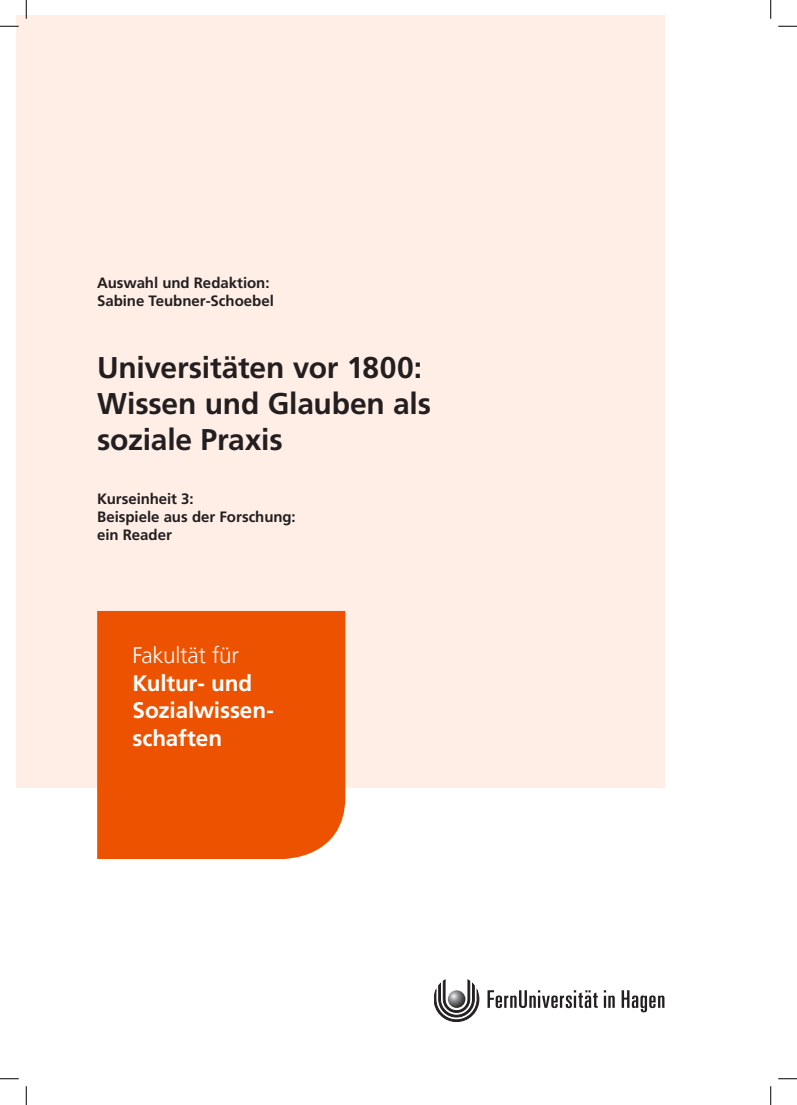
<style>
.page{position:relative;width:797px;height:1105px;background:#fff}
.page>*{position:absolute;margin:0;border:0;box-sizing:border-box;transform-origin:0 0}
.Kurstitel{font:700 30px "Frutiger LT Com";letter-spacing:-.01em;color:#231f20}
.Abstand{font:700 22.5px/27.5px "Frutiger LT Com";letter-spacing:-.01em;color:#fff}
.Abstand-2{font:300 22.5px "Frutiger LT Com";letter-spacing:-.015em;color:#fff}
.Unterzeile{font:700 15px "Frutiger LT Com";letter-spacing:-.005em;color:#231f20}
.Autor{font:700 15px "Frutiger LT Com";letter-spacing:-.005em;color:#231f20}
</style>
<div class="page">
<div style="left:16px;top:16px;width:648px;height:772px;background:#ffeee6"></div>
<div style="left:97px;top:611px;width:248px;height:248px;background:#ed5200"></div>
<svg style="left:487px;top:990px;width:177px;height:22px"></svg>
<svg style="left:434px;top:980px;width:45px;height:42px"></svg>
<svg style="left:448px;top:990px;width:17px;height:18px"></svg>
<svg style="left:0;top:25px;width:19px;height:2px"></svg>
<svg style="left:778px;top:25px;width:19px;height:2px"></svg>
<svg style="left:0;top:1078px;width:19px;height:1px"></svg>
<svg style="left:778px;top:1078px;width:19px;height:1px"></svg>
<svg style="left:25px;top:0;width:2px;height:19px"></svg>
<svg style="left:25px;top:1086px;width:2px;height:19px"></svg>
<svg style="left:770px;top:0;width:1px;height:19px"></svg>
<svg style="left:770px;top:1086px;width:1px;height:19px"></svg>
<p class="Autor" style="left:97px;top:274px;width:174px">Auswahl und Redaktion:</p>
<p class="Autor" style="left:97px;top:292px;width:178px">Sabine Teubner-Schoebel</p>
<p class="Kurstitel" style="left:97px;top:350px;width:326px">Universitäten vor 1800:</p>
<p class="Kurstitel" style="left:97px;top:386px;width:335px">Wissen und Glauben als</p>
<p class="Kurstitel" style="left:97px;top:422px;width:187px">soziale Praxis</p>
<h2 class="Unterzeile" style="left:97px;top:490px;width:98px">Kurseinheit 3:</h2>
<h2 class="Unterzeile" style="left:97px;top:508px;width:200px">Beispiele aus der Forschung:</h2>
<h2 class="Unterzeile" style="left:97px;top:526px;width:76px">ein Reader</h2>
<p class="Abstand-2" style="left:133px;top:642px;width:108px">Fakultät für</p>
<p class="Abstand" style="left:133px;top:669px;width:143px">Kultur- und<br>Sozialwissen&shy;schaften</p>
</div>
